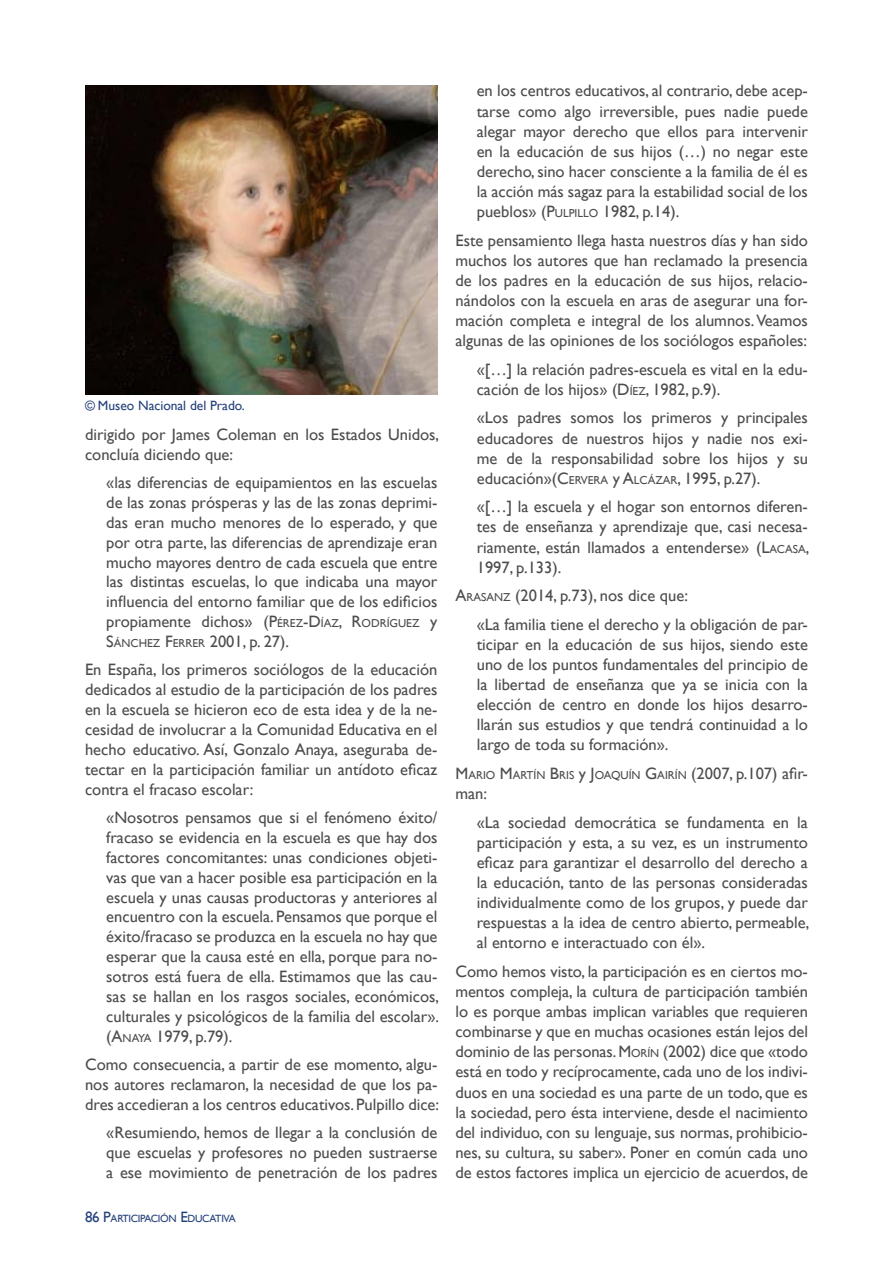
<style>
.page{position:relative;width:893px;height:1263px;background:#fff}
.page>*{position:absolute;margin:0;border:0;box-sizing:border-box;transform-origin:0 0}
.t1{font:16.5px/20.1px "Gill Sans";color:#4d4d4f;text-align:justify}
.t2{font:13.5px "Gill Sans";color:#24417a}
.t3{font:11.55px "Gill Sans";color:#4d4d4f}
.t4{font:10.5px "Gill Sans";letter-spacing:-.03em;color:#24417a}
.s1{font-style:inherit}
.s2{font-size:11.55px}
.s3{font-size:16.5px}
.s4{font-size:15px}
</style>
<div class="page">
<img style="left:85px;top:85px;width:352px;height:309px">
<p class="t2" style="left:85px;top:398px;width:161px">© Museo Nacional del Prado.</p>
<p class="t1" style="left:85px;top:425px;width:356px">dirigido por James Coleman en los Estados Unidos, concluía diciendo que:</p>
<p class="t1" style="left:106px;top:473px;width:333px">«las diferencias de equipamientos en las escuelas de las zonas prósperas y las de las zonas deprimi&shy;das eran mucho menores de lo esperado, y que por otra parte, las diferencias de aprendizaje eran mucho mayores dentro de cada escuela que entre las distintas escuelas, lo que indicaba una mayor influencia del entorno familiar que de los edificios propiamente dichos» (<span class="s1">P</span><span class="s2">ÉREZ</span><span class="s1">-D</span> <span class="s2">ÍAZ</span><span class="s1">, R</span><span class="s2">ODRÍGUEZ</span> y</p>
<p class="t3" style="left:106px;top:636px;width:184px"><span class="s3">S</span>ÁNCHEZ <span class="s3">F</span>ERRER <span class="s3">2001, p. 27).</span></p>
<p class="t1" style="left:85px;top:660px;width:354px">En España, los primeros sociólogos de la educación dedicados al estudio de la participación de los padres en la escuela se hicieron eco de esta idea y de la ne&shy;cesidad de involucrar a la Comunidad Educativa en el hecho educativo. Así, Gonzalo Anaya, aseguraba de&shy;tectar en la participación familiar un antídoto eficaz contra el fracaso escolar:</p>
<p class="t1" style="left:106px;top:808px;width:334px">«Nosotros pensamos que si el fenómeno éxito/ fracaso se evidencia en la escuela es que hay dos factores concomitantes: unas condiciones objeti&shy;vas que van a hacer posible esa participación en la escuela y unas causas productoras y anteriores al encuentro con la escuela. Pensamos que porque el éxito/fracaso se produzca en la escuela no hay que esperar que la causa esté en ella, porque para no&shy;sotros está fuera de ella. Estimamos que las cau&shy;sas se hallan en los rasgos sociales, económicos, culturales y psicológicos de la familia del escolar». (<span class="s1">A</span><span class="s2">NAYA</span> 1979, p.79).</p>
<p class="t1" style="left:85px;top:1055px;width:356px">Como consecuencia, a partir de ese momento, algu&shy;nos autores reclamaron, la necesidad de que los pa&shy;dres accedieran a los centros educativos. Pulpillo dice:</p>
<p class="t1" style="left:106px;top:1123px;width:333px">«Resumiendo, hemos de llegar a la conclusión de que escuelas y profesores no pueden sustraerse a ese movimiento de penetración de los padres</p>
<p class="t4" style="left:85px;top:1213px;width:152px"><span class="s4">86 P</span>ARTICIPACIÓN <span class="s4">E</span>DUCATIVA</p>
<p class="t1" style="left:477px;top:81px;width:333px">en los centros educativos, al contrario, debe acep&shy;tarse como algo irreversible, pues nadie puede alegar mayor derecho que ellos para intervenir en la educación de sus hijos (…) no negar este derecho, sino hacer consciente a la familia de él es la acción más sagaz para la estabilidad social de los pueblos» (<span class="s1">P</span><span class="s2">ULPILLO</span> 1982, p.14).</p>
<p class="t1" style="left:455px;top:230px;width:354px">Este pensamiento llega hasta nuestros días y han sido muchos los autores que han reclamado la presencia de los padres en la educación de sus hijos, relacio&shy;nándolos con la escuela en aras de asegurar una for&shy;mación completa e integral de los alumnos. Veamos algunas de las opiniones de los sociólogos españoles:</p>
<p class="t1" style="left:477px;top:359px;width:333px">«[…] la relación padres-escuela es vital en la edu&shy;cación de los hijos» (<span class="s1">D</span> <span class="s2">ÍEZ</span>, 1982, p.9).</p>
<p class="t1" style="left:477px;top:408px;width:333px">«Los padres somos los primeros y principales educadores de nuestros hijos y nadie nos exi&shy;me de la responsabilidad sobre los hijos y su educación»(<span class="s1">C</span><span class="s2">ERVERA</span> y <span class="s1">A</span><span class="s2">LCÁZAR</span>, 1995, p.27).</p>
<p class="t1" style="left:477px;top:497px;width:334px">«[…] la escuela y el hogar son entornos diferen&shy;tes de enseñanza y aprendizaje que, casi necesa&shy;riamente, están llamados a entenderse» (<span class="s1">L</span><span class="s2">ACASA</span>, 1997, p.133).</p>
<p class="t1" style="left:477px;top:582px;width:333px;line-height:28.7px;text-indent:-21px"><span class="s1">A</span><span class="s2">RASANZ</span> (2014, p.73), nos dice que:<br>«La familia tiene el derecho y la obligación de par-</p>
<p class="t1" style="left:477px;top:635px;width:333px">ticipar en la educación de sus hijos, siendo este uno de los puntos fundamentales del principio de la libertad de enseñanza que ya se inicia con la elección de centro en donde los hijos desarro&shy;llarán sus estudios y que tendrá continuidad a lo largo de toda su formación».</p>
<p class="t3" style="left:455px;top:768px;width:354px"><span class="s3">M</span>ARIO <span class="s3">M</span>ARTÍN <span class="s3">B</span>RIS <span class="s3">y</span> <span class="s3">J</span>OAQUÍN <span class="s3">G</span>AIRÍN <span class="s3">(2007, p.107) afir-</span></p>
<p class="t1" style="left:477px;top:779px;width:333px;line-height:28.7px;text-indent:-21px">man:<br>«La sociedad democrática se fundamenta en la</p>
<p class="t1" style="left:477px;top:832px;width:334px">participación y esta, a su vez, es un instrumento eficaz para garantizar el desarrollo del derecho a la educación, tanto de las personas consideradas individualmente como de los grupos, y puede dar respuestas a la idea de centro abierto, permeable, al entorno e interactuado con él».</p>
<p class="t1" style="left:455px;top:962px;width:354px">Como hemos visto, la participación es en ciertos mo&shy;mentos compleja, la cultura de participación también lo es porque ambas implican variables que requieren combinarse y que en muchas ocasiones están lejos del dominio de las personas. <span class="s1">M</span><span class="s2">ORÍN</span> (2002) dice que «todo está en todo y recíprocamente, cada uno de los indivi&shy;duos en una sociedad es una parte de un todo, que es la sociedad, pero ésta interviene, desde el nacimiento del individuo, con su lenguaje, sus normas, prohibicio&shy;nes, su cultura, su saber». Poner en común cada uno de estos factores implica un ejercicio de acuerdos, de</p>
</div>
